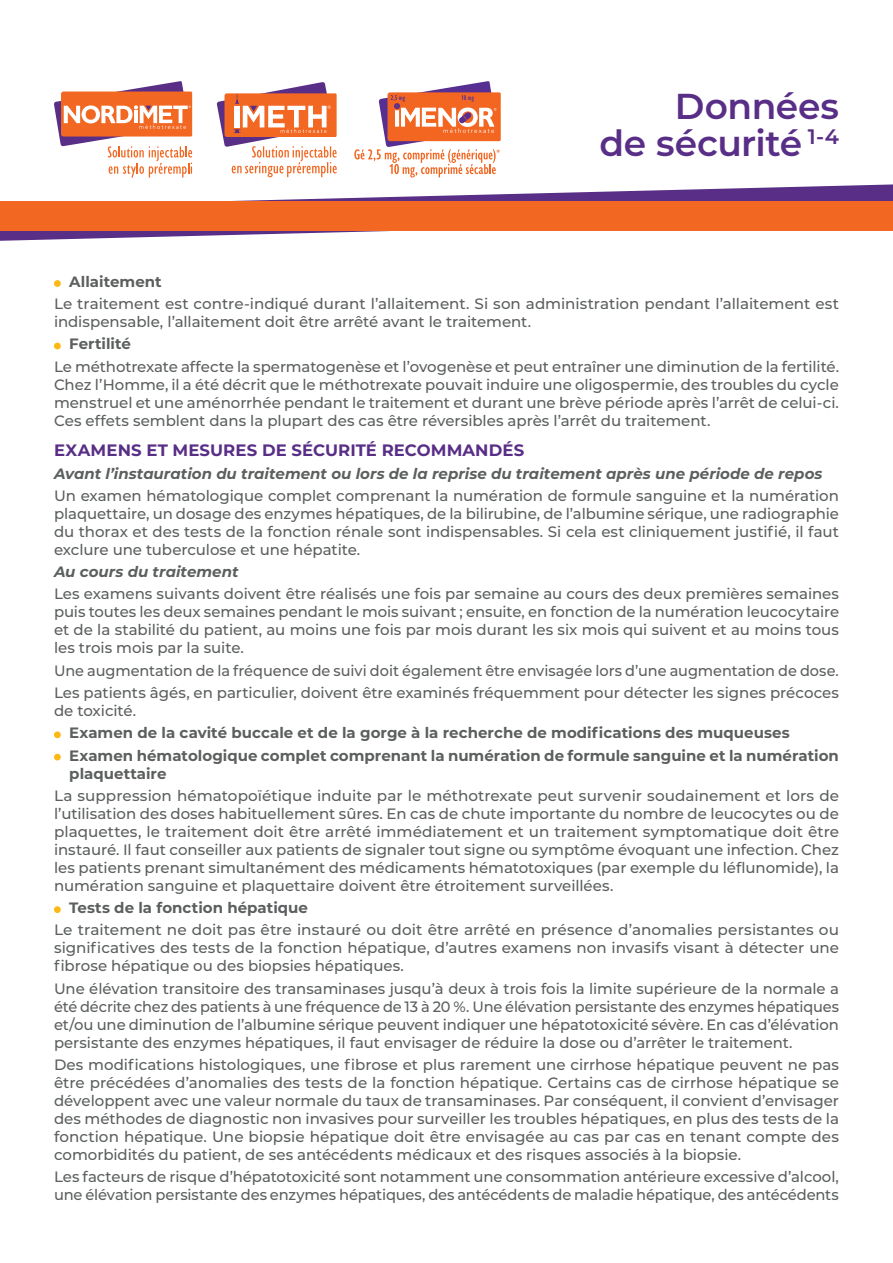
<style>
.page{position:relative;width:893px;height:1263px;background:#fff}
.page>*{position:absolute;margin:0;border:0;box-sizing:border-box;transform-origin:0 0}
.t1{font:600 36px "Montserrat";letter-spacing:-.01em;color:#592e86}
.Sous-titre_CAP_violet{font:700 16.5px "Montserrat";letter-spacing:.005em;color:#592e86}
.TXT_STD{font:500 15px/18px "Montserrat";letter-spacing:-.005em;color:#5c5f5f;text-align:justify}
.TXT_STD-2{font:700 15px/18px "Montserrat";color:#5c5f5f}
.Bold_ital_gris_STD{font:italic 700 15px "Montserrat";color:#5c5f5f}
</style>
<div class="page">
<svg style="left:0;top:184px;width:893px;height:57px"></svg>
<div style="left:0;top:201px;width:893px;height:30px;background:#f26721"></div>
<div style="left:54px;top:280px;width:7px;height:7px;background:#fcb814;border-radius:50%"></div>
<div style="left:54px;top:343px;width:7px;height:6px;background:#fcb814;border-radius:50%"></div>
<div style="left:54px;top:731px;width:7px;height:7px;background:#fcb814;border-radius:50%"></div>
<div style="left:54px;top:754px;width:7px;height:6px;background:#fcb814;border-radius:50%"></div>
<div style="left:54px;top:906px;width:7px;height:7px;background:#fcb814;border-radius:50%"></div>
<svg style="left:54px;top:81px;width:138px;height:97px"></svg>
<svg style="left:217px;top:82px;width:120px;height:95px"></svg>
<svg style="left:354px;top:81px;width:147px;height:97px"></svg>
<p class="t1" style="left:675px;top:81px;width:165px">Données</p>
<p class="t1" style="left:600px;top:118px;width:241px">de sécurité <sup>1-4</sup></p>
<p class="TXT_STD-2" style="left:69px;top:272px;width:94px">Allaitement</p>
<p class="TXT_STD" style="left:54px;top:294px;width:786px">Le traitement est contre-indiqué durant l’allaitement. Si son administration pendant l’allaitement est indispensable, l’allaitement doit être arrêté avant le traitement.</p>
<p class="TXT_STD-2" style="left:69px;top:334px;width:63px">Fertilité</p>
<p class="TXT_STD" style="left:54px;top:357px;width:786px">Le méthotrexate affecte la spermatogenèse et l’ovogenèse et peut entraîner une diminution de la fertilité.<br>Chez l’Homme, il a été décrit que le méthotrexate pouvait induire une oligospermie, des troubles du cycle menstruel et une aménorrhée pendant le traitement et durant une brève période après l’arrêt de celui-ci.<br>Ces effets semblent dans la plupart des cas être réversibles après l’arrêt du traitement.</p>
<p class="Sous-titre_CAP_violet" style="left:54px;top:439px;width:472px">EXAMENS ET MESURES DE SÉCURITÉ RECOMMANDÉS</p>
<p class="Bold_ital_gris_STD" style="left:54px;top:463px;width:770px">Avant l’instauration du traitement ou lors de la reprise du traitement après une période de repos</p>
<p class="TXT_STD" style="left:54px;top:486px;width:786px">Un examen hématologique complet comprenant la numération de formule sanguine et la numération plaquettaire, un dosage des enzymes hépatiques, de la bilirubine, de l’albumine sérique, une radiographie du thorax et des tests de la fonction rénale sont indispensables. Si cela est cliniquement justifié, il faut exclure une tuberculose et une hépatite.</p>
<p class="Bold_ital_gris_STD" style="left:54px;top:561px;width:186px">Au cours du traitement</p>
<p class="TXT_STD" style="left:54px;top:584px;width:787px">Les examens suivants doivent être réalisés une fois par semaine au cours des deux premières semaines puis toutes les deux semaines pendant le mois suivant ; ensuite, en fonction de la numération leucocytaire et de la stabilité du patient, au moins une fois par mois durant les six mois qui suivent et au moins tous les trois mois par la suite.</p>
<p class="TXT_STD" style="left:54px;top:661px;width:786px">Une augmentation de la fréquence de suivi doit également être envisagée lors d’une augmentation de dose.</p>
<p class="TXT_STD" style="left:54px;top:683px;width:786px">Les patients âgés, en particulier, doivent être examinés fréquemment pour détecter les signes précoces de toxicité.</p>
<p class="TXT_STD-2" style="left:69px;top:723px;width:722px">Examen de la cavité buccale et de la gorge à la recherche de modifications des muqueuses</p>
<p class="TXT_STD-2" style="left:69px;top:745px;width:771px">Examen hématologique complet comprenant la numération de formule sanguine et la numération plaquettaire</p>
<p class="TXT_STD" style="left:54px;top:786px;width:787px">La suppression hématopoïétique induite par le méthotrexate peut survenir soudainement et lors de l’utilisation des doses habituellement sûres. En cas de chute importante du nombre de leucocytes ou de plaquettes, le traitement doit être arrêté immédiatement et un traitement symptomatique doit être instauré. Il faut conseiller aux patients de signaler tout signe ou symptôme évoquant une infection. Chez les patients prenant simultanément des médicaments hématotoxiques (par exemple du léflunomide), la numération sanguine et plaquettaire doivent être étroitement surveillées.</p>
<p class="TXT_STD-2" style="left:69px;top:898px;width:240px">Tests de la fonction hépatique</p>
<p class="TXT_STD" style="left:54px;top:920px;width:786px">Le traitement ne doit pas être instauré ou doit être arrêté en présence d’anomalies persistantes ou significatives des tests de la fonction hépatique, d’autres examens non invasifs visant à détecter une fibrose hépatique ou des biopsies hépatiques.</p>
<p class="TXT_STD" style="left:54px;top:978px;width:787px">Une élévation transitoire des transaminases jusqu’à deux à trois fois la limite supérieure de la normale a été décrite chez des patients à une fréquence de 13 à 20 %. Une élévation persistante des enzymes hépatiques et/ou une diminution de l’albumine sérique peuvent indiquer une hépatotoxicité sévère. En cas d’élévation persistante des enzymes hépatiques, il faut envisager de réduire la dose ou d’arrêter le traitement.</p>
<p class="TXT_STD" style="left:54px;top:1055px;width:786px">Des modifications histologiques, une fibrose et plus rarement une cirrhose hépatique peuvent ne pas être précédées d’anomalies des tests de la fonction hépatique. Certains cas de cirrhose hépatique se développent avec une valeur normale du taux de transaminases. Par conséquent, il convient d’envisager des méthodes de diagnostic non invasives pour surveiller les troubles hépatiques, en plus des tests de la fonction hépatique. Une biopsie hépatique doit être envisagée au cas par cas en tenant compte des comorbidités du patient, de ses antécédents médicaux et des risques associés à la biopsie.</p>
<p class="TXT_STD" style="left:54px;top:1167px;width:786px">Les facteurs de risque d’hépatotoxicité sont notamment une consommation antérieure excessive d’alcool, une élévation persistante des enzymes hépatiques, des antécédents de maladie hépatique, des antécédents</p>
</div>
